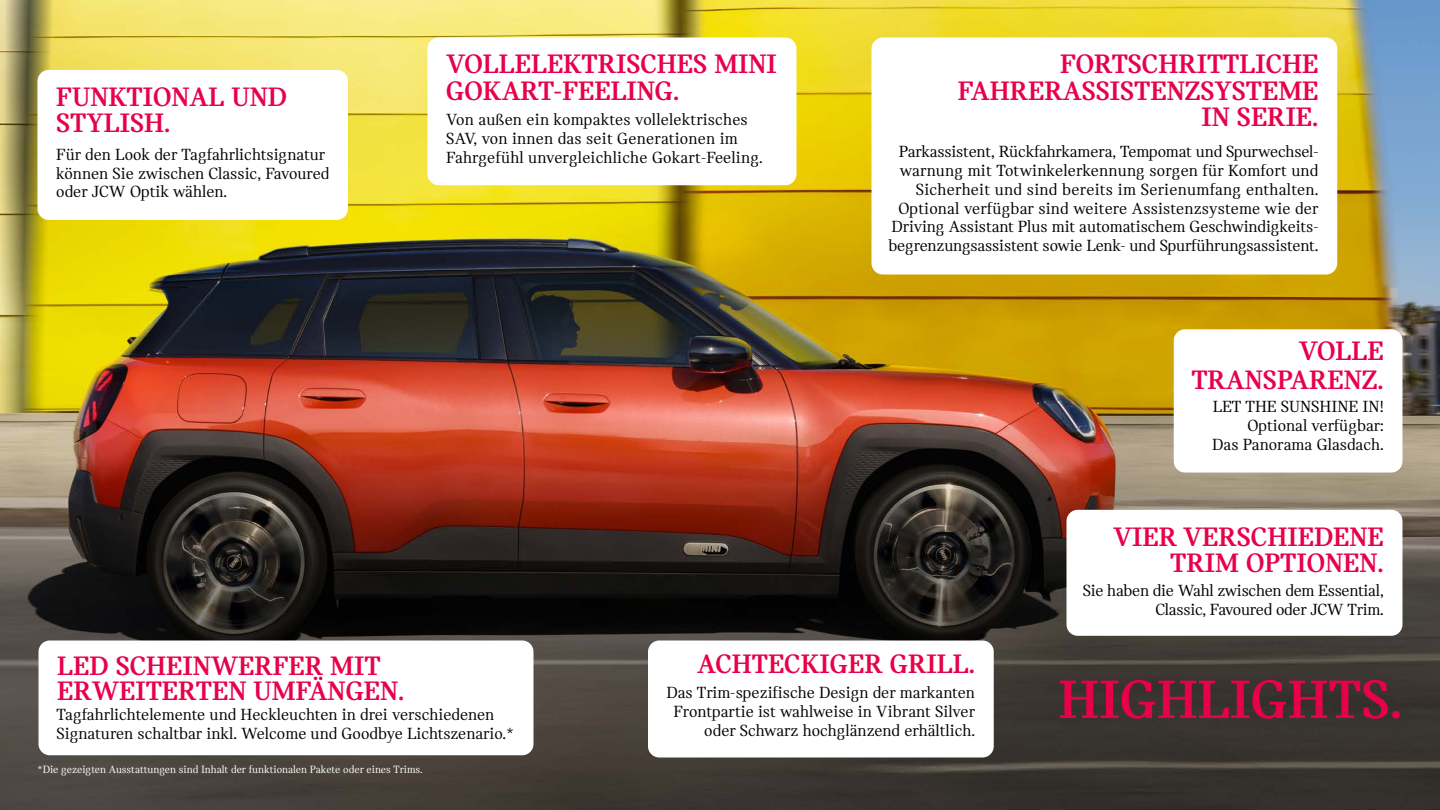
<style>
.page{position:relative;width:1440px;height:810px;background:#fff}
.page>*{position:absolute;margin:0;border:0;box-sizing:border-box;transform-origin:0 0}
.t1{font:57.75px "MINI Serif Headline";color:#e7004a}
.t2{font:28.5px "MINI Serif Headline";color:#e7004a}
.t3{font:700 28.5px "MINI Serif";color:#e7004a}
.t4{font:17.25px/18.8px "MINI Serif";color:#000}
.t5{font:11.25px "MINI Serif";color:#fff}
</style>
<div class="page">
<img style="left:0;top:0;width:1440px;height:810px">
<div style="left:872px;top:38px;width:465px;height:236px;background:#fff;border-radius:11px"></div>
<div style="left:428px;top:38px;width:368px;height:147px;background:#fff;border-radius:11px"></div>
<div style="left:648px;top:640px;width:346px;height:118px;background:#fff;border-radius:11px"></div>
<div style="left:1174px;top:329px;width:228px;height:144px;background:#fff;border-radius:11px"></div>
<div style="left:38px;top:70px;width:310px;height:150px;background:#fff;border-radius:11px"></div>
<div style="left:39px;top:640px;width:495px;height:115px;background:#fff;border-radius:11px"></div>
<div style="left:1066px;top:510px;width:336px;height:126px;background:#fff;border-radius:11px"></div>
<p class="t2" style="left:56px;top:81px;width:232px">FUNKTIONAL UND</p>
<p class="t3" style="left:56px;top:107px;width:116px">STYLISH.</p>
<p class="t4" style="left:56px;top:145px;width:275px">Für den Look der Tagfahrlichtsignatur können Sie zwischen Classic, Favoured oder JCW Optik wählen.</p>
<p class="t2" style="left:446px;top:48px;width:332px">VOLLELEKTRISCHES MINI</p>
<p class="t2" style="left:446px;top:75px;width:235px">GOKART-FEELING.</p>
<p class="t4" style="left:446px;top:110px;width:318px">Von außen ein kompaktes vollelektrisches<br>SAV, von innen das seit Generationen im<br>Fahrgefühl unvergleichliche Gokart-Feeling.</p>
<p class="t2" style="left:1060px;top:48px;width:260px">FORTSCHRITTLICHE</p>
<p class="t2" style="left:958px;top:75px;width:362px">FAHRERASSISTENZSYSTEME</p>
<p class="t2" style="left:1202px;top:101px;width:118px">IN SERIE.</p>
<p class="t4" style="left:888px;top:142px;width:432px;text-align:right">Parkassistent, Rückfahrkamera, Tempomat und Spurwechsel----- warnung mit Totwinkelerkennung sorgen für Komfort und Sicherheit und sind bereits im Serienumfang enthalten.<br>Optional verfügbar sind weitere Assistenzsysteme wie der Driving Assistant Plus mit automatischem Geschwindigkeits-- begrenzungsassistent sowie Lenk- und Spurführungsassistent.</p>
<p class="t2" style="left:1299px;top:335px;width:86px">VOLLE</p>
<p class="t2" style="left:1191px;top:364px;width:194px">TRANSPARENZ.</p>
<p class="t4" style="left:1213px;top:398px;width:172px">LET THE SUNSHINE IN!</p>
<p class="t4" style="left:1248px;top:416px;width:138px">Optional verfügbar:</p>
<p class="t4" style="left:1212px;top:435px;width:173px">Das Panorama Glasdach.</p>
<p class="t3" style="left:1113px;top:521px;width:272px">VIER VERSCHIEDENE</p>
<p class="t3" style="left:1170px;top:547px;width:215px">TRIM OPTIONEN.</p>
<p class="t4" style="left:1083px;top:581px;width:302px;text-align:right">Sie haben die Wahl zwischen dem Essential,<br>Classic, Favoured oder JCW Trim.</p>
<p class="t2" style="left:57px;top:651px;width:325px">LED SCHEINWERFER MIT</p>
<p class="t3" style="left:57px;top:675px;width:349px">ERWEITERTEN UMFÄNGEN.</p>
<p class="t4" style="left:57px;top:705px;width:459px">Tagfahrlichtelemente und Heckleuchten in drei verschiedenen<br>Signaturen schaltbar inkl. Welcome und Goodbye Lichtszenario.*</p>
<p class="t5" style="left:38px;top:763px;width:387px">*Die gezeigten Ausstattungen sind Inhalt der funktionalen Pakete oder eines Trims.</p>
<p class="t3" style="left:697px;top:648px;width:279px">ACHTECKIGER GRILL.</p>
<p class="t4" style="left:666px;top:683px;width:310px;text-align:right">Das Trim-spezifische Design der markanten<br>Frontpartie ist wahlweise in Vibrant Silver oder Schwarz hochglänzend erhältlich.</p>
<p class="t1" style="left:1059px;top:667px;width:345px">HIGHLIGHTS.</p>
</div>
